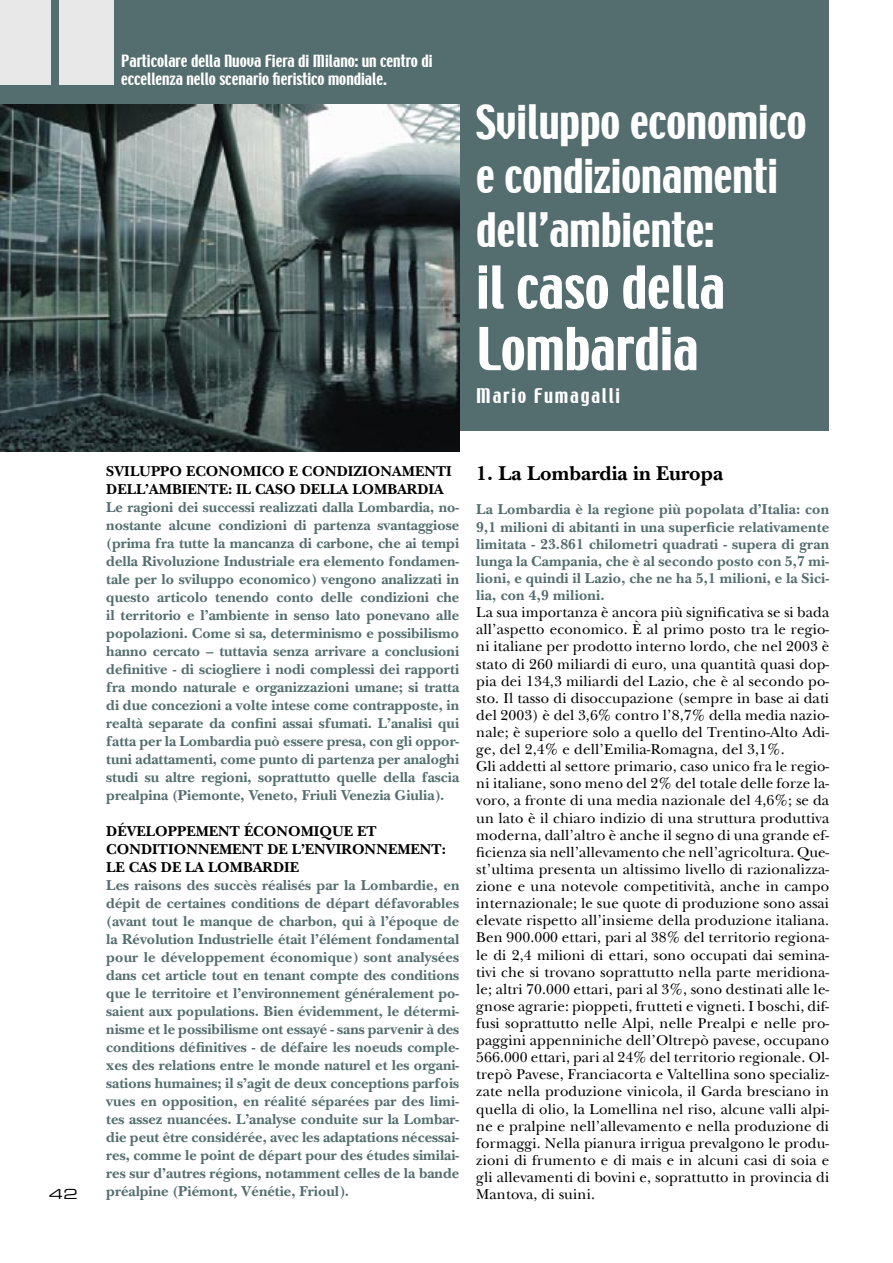
<style>
.page{position:relative;width:893px;height:1263px;background:#fff}
.page>*{position:absolute;margin:0;border:0;box-sizing:border-box;transform-origin:0 0}
.t1{font:52.5px/61.5px "Techno";color:#fff}
.t2{font:42px/54px "Techno";color:#fff}
.t3{font:700 21px "New Baskerville";color:#000}
.t4{font:18px "Techno";letter-spacing:.1em;color:#fff}
.t5{font:700 15px/18px "New Baskerville";color:#546d6e;text-align:justify}
.t6{font:15px/17.1px "New Baskerville";letter-spacing:.01em;color:#000}
.t7{font:700 15px/18px "New Baskerville";color:#000}
.t8{font:15px/18px "Techno";color:#fff}
.t9{font:13.5px "Eurostile Extended Two";color:#000;scale:1.11 1}
</style>
<div class="page">
<div style="left:0;top:0;width:829px;height:431px;background:#546d6e"></div>
<div style="left:0;top:0;width:51px;height:85px;background:#e8e8e8"></div>
<div style="left:60px;top:0;width:54px;height:85px;background:#e8e8e8"></div>
<img style="left:0;top:104px;width:459px;height:348px">
<p class="t9" style="left:49px;top:1185px;width:28px">42</p>
<p class="t8" style="left:121px;top:52px;width:313px">Particolare della Nuova Fiera di Milano: un centro di eccellenza nello scenario fieristico mondiale.</p>
<h2 class="t2" style="left:476px;top:97px;width:332px">Sviluppo economico e condizionamenti dell’ambiente:</h2>
<h1 class="t1" style="left:476px;top:259px;width:250px">il caso della<br>Lombardia</h1>
<p class="t4" style="left:476px;top:383px;width:145px">Mario Fumagalli</p>
<p class="t7" style="left:106px;top:462px;width:347px">SVILUPPO ECONOMICO E CONDIZIONAMENTI<br>DELL’AMBIENTE: IL CASO DELLA LOMBARDIA</p>
<p class="t5" style="left:106px;top:498px;width:354px">Le ragioni dei successi realizzati dalla Lombardia, no&shy;nostante alcune condizioni di partenza svantaggiose (prima fra tutte la mancanza di carbone, che ai tempi della Rivoluzione Industriale era elemento fondamen&shy;tale per lo sviluppo economico) vengono analizzati in questo articolo tenendo conto delle condizioni che il territorio e l’ambiente in senso lato ponevano alle popolazioni. Come si sa, determinismo e possibilismo hanno cercato – tuttavia senza arrivare a conclusioni definitive - di sciogliere i nodi complessi dei rapporti fra mondo naturale e organizzazioni umane; si tratta di due concezioni a volte intese come contrapposte, in realtà separate da confini assai sfumati. L’analisi qui fatta per la Lombardia può essere presa, con gli oppor&shy;tuni adattamenti, come punto di partenza per analoghi studi su altre regioni, soprattutto quelle della fascia prealpina (Piemonte, Veneto, Friuli Venezia Giulia).</p>
<p class="t7" style="left:106px;top:822px;width:341px">DÉVELOPPEMENT ÉCONOMIQUE ET<br>CONDITIONNEMENT DE L’ENVIRONNEMENT:<br>LE CAS DE LA LOMBARDIE</p>
<p class="t5" style="left:106px;top:876px;width:355px">Les raisons des succès réalisés par la Lombardie, en dépit de certaines conditions de départ défavorables (avant tout le manque de charbon, qui à l’époque de la Révolution Industrielle était l’élément fondamental pour le développement économique) sont analysées dans cet article tout en tenant compte des conditions que le territoire et l’environnement généralement po&shy;saient aux populations. Bien évidemment, le détermi&shy;nisme et le possibilisme ont essayé - sans parvenir à des conditions définitives - de défaire les noeuds comple&shy;xes des relations entre le monde naturel et les organi&shy;sations humaines; il s’agit de deux conceptions parfois vues en opposition, en réalité séparées par des limi&shy;tes assez nuancées. L’analyse conduite sur la Lombar&shy;die peut être considérée, avec les adaptations nécessai&shy;res, comme le point de départ pour des études similai&shy;res sur d’autres régions, notamment celles de la bande préalpine (Piémont, Vénétie, Frioul).</p>
<h3 class="t3" style="left:476px;top:461px;width:248px">1. La Lombardia in Europa</h3>
<p class="t5" style="left:476px;top:501px;width:354px;line-height:17.1px">La Lombardia è la regione più popolata d’Italia: con 9,1 milioni di abitanti in una superficie relativamente limitata - 23.861 chilometri quadrati - supera di gran lunga la Campania, che è al secondo posto con 5,7 mi&shy;lioni, e quindi il Lazio, che ne ha 5,1 milioni, e la Sici&shy;lia, con 4,9 milioni.</p>
<p class="t6" style="left:476px;top:604px;width:354px">La sua importanza è ancora più significativa se si bada all’aspetto economico. È al primo posto tra le regio&shy;ni italiane per prodotto interno lordo, che nel 2003 è stato di 260 miliardi di euro, una quantità quasi dop&shy;pia dei 134,3 miliardi del Lazio, che è al secondo po&shy;sto. Il tasso di disoccupazione (sempre in base ai dati del 2003) è del 3,6% contro l’8,7% della media nazio&shy;nale; è superiore solo a quello del Trentino-Alto Adi&shy;ge, del 2,4% e dell’Emilia-Romagna, del 3,1%.<br>Gli addetti al settore primario, caso unico fra le regio&shy;ni italiane, sono meno del 2% del totale delle forze la&shy;voro, a fronte di una media nazionale del 4,6%; se da un lato è il chiaro indizio di una struttura produttiva moderna, dall’altro è anche il segno di una grande ef&shy;ficienza sia nell’allevamento che nell’agricoltura. Que&shy;st’ultima presenta un altissimo livello di razionalizza&shy;zione e una notevole competitività, anche in campo internazionale; le sue quote di produzione sono assai elevate rispetto all’insieme della produzione italiana.<br>Ben 900.000 ettari, pari al 38% del territorio regiona&shy;le di 2,4 milioni di ettari, sono occupati dai semina&shy;tivi che si trovano soprattutto nella parte meridiona&shy;le; altri 70.000 ettari, pari al 3%, sono destinati alle le&shy;gnose agrarie: pioppeti, frutteti e vigneti. I boschi, dif&shy;fusi soprattutto nelle Alpi, nelle Prealpi e nelle pro&shy;paggini appenniniche dell’Oltrepò pavese, occupano 566.000 ettari, pari al 24% del territorio regionale. Ol&shy;trepò Pavese, Franciacorta e Valtellina sono specializ&shy;zate nella produzione vinicola, il Garda bresciano in quella di olio, la Lomellina nel riso, alcune valli alpi&shy;ne e pralpine nell’allevamento e nella produzione di formaggi. Nella pianura irrigua prevalgono le produ&shy;zioni di frumento e di mais e in alcuni casi di soia e gli allevamenti di bovini e, soprattutto in provincia di Mantova, di suini.</p>
</div>
